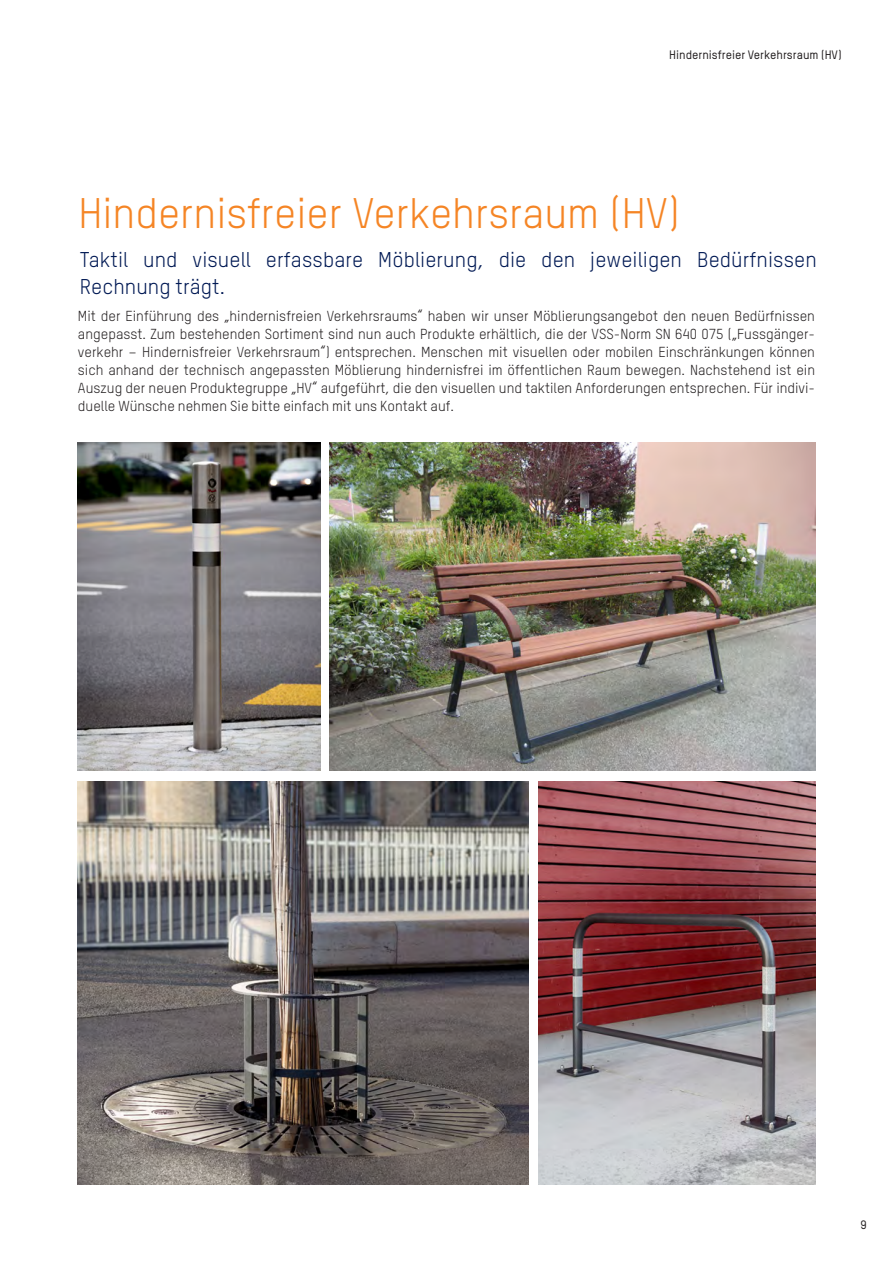
<style>
.page{position:relative;width:893px;height:1263px;background:#fff}
.page>*{position:absolute;margin:0;border:0;box-sizing:border-box;transform-origin:0 0}
.t1{font:42px "TSTARHB";color:#f58525}
.t2{font:21px/27px "TSTARHB";letter-spacing:.005em;color:#001954}
.t3{font:14.25px/18px "TSTARHB";color:#231f20;text-align:justify}
.t4{font:500 12px "TSTARHB";color:#231f20}
</style>
<div class="page">
<img style="left:78px;top:442px;width:243px;height:328px">
<img style="left:539px;top:781px;width:276px;height:404px">
<img style="left:78px;top:781px;width:450px;height:404px">
<img style="left:330px;top:442px;width:485px;height:328px">
<p class="t4" style="left:669px;top:47px;width:174px">Hindernisfreier Verkehrsraum (HV)</p>
<h1 class="t1" style="left:78px;top:187px;width:603px">Hindernisfreier Verkehrsraum (HV)</h1>
<h2 class="t2" style="left:80px;top:246px;width:739px">Taktil und visuell erfassbare Möblierung, die den jeweiligen Bedürfnissen<br>Rechnung trägt.</h2>
<p class="t3" style="left:78px;top:307px;width:739px">Mit der Einführung des „hindernisfreien Verkehrsraums“ haben wir unser Möblierungsangebot den neuen Bedürfnissen angepasst. Zum bestehenden Sortiment sind nun auch Produkte erhältlich, die der VSS-Norm SN 640 075 („Fussgänger&shy;verkehr – Hindernisfreier Verkehrsraum“) entsprechen. Menschen mit visuellen oder mobilen Einschränkungen können sich anhand der technisch angepassten Möblierung hindernisfrei im öffentlichen Raum bewegen. Nachstehend ist ein Auszug der neuen Produktegruppe „HV“ aufgeführt, die den visuellen und taktilen Anforderungen entsprechen. Für indivi&shy;duelle Wünsche nehmen Sie bitte einfach mit uns Kontakt auf.</p>
<p class="t4" style="left:860px;top:1217px;width:8px">9</p>
</div>
